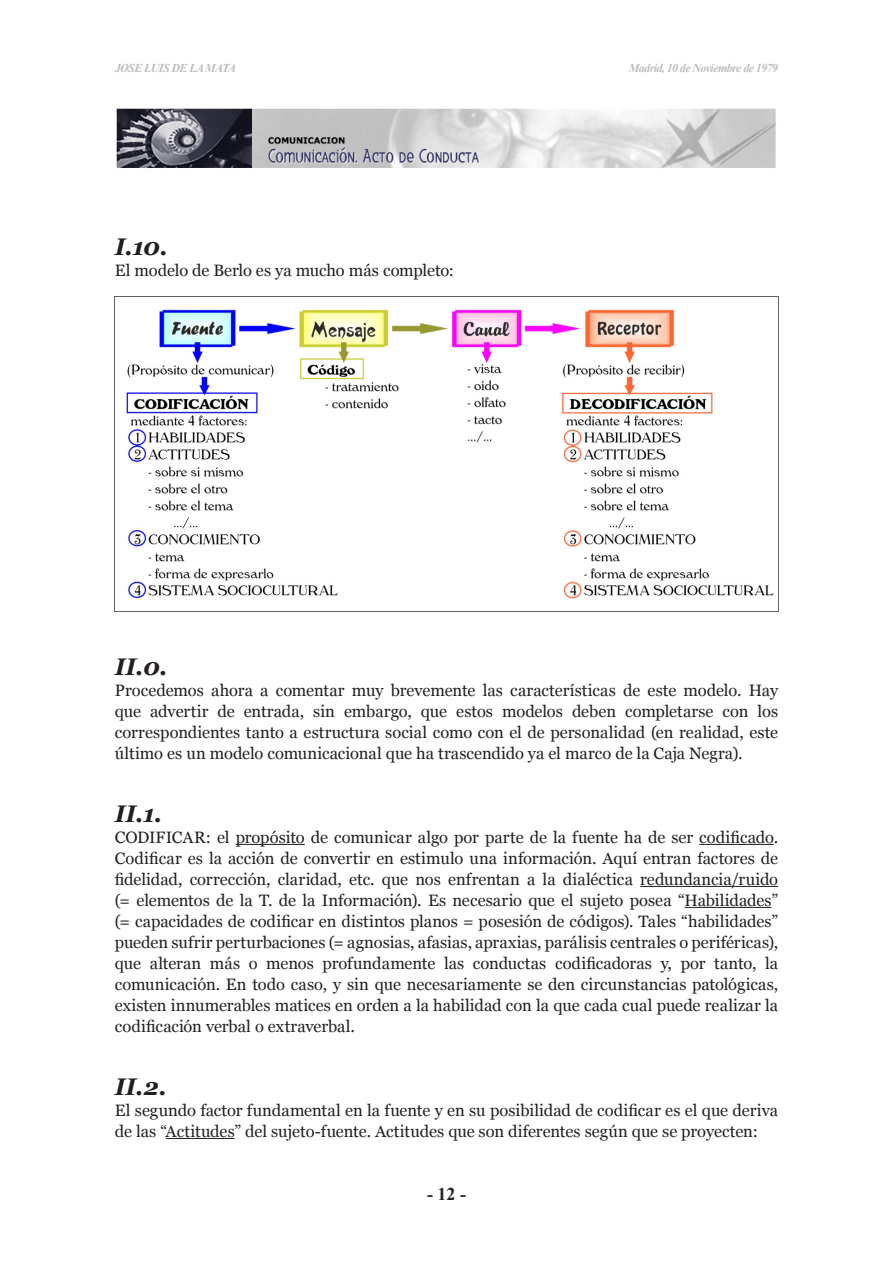
<style>
.page{position:relative;width:893px;height:1263px;background:#fff}
.page>*{position:absolute;margin:0;border:0;box-sizing:border-box;transform-origin:0 0}
.t1{font:italic 700 24px "Georgia";letter-spacing:-.005em;color:#231f20}
.t2{font:700 18px "Times New Roman";color:#231f20}
.t3{font:16.5px/21px "Georgia";color:#231f20;text-align:justify}
.t4{font:italic 700 12px "Times New Roman";letter-spacing:-.05em;color:#bcbdc0}
</style>
<div class="page">
<img style="left:116px;top:108px;width:660px;height:60px">
<hr style="left:236px;top:844px;width:69px;height:1px;background:#231f20">
<hr style="left:699px;top:844px;width:75px;height:1px;background:#231f20">
<hr style="left:640px;top:886px;width:138px;height:1px;background:#231f20">
<hr style="left:684px;top:907px;width:87px;height:1px;background:#231f20">
<hr style="left:166px;top:1138px;width:69px;height:1px;background:#231f20">
<img style="left:115px;top:309px;width:663px;height:303px">
<p class="t4" style="left:115px;top:60px;width:123px">JOSE LUIS DE LA MATA</p>
<p class="t4" style="left:629px;top:60px;width:151px">Madrid, 10 de Noviembre de 1979</p>
<h1 class="t1" style="left:115px;top:229px;width:54px">I.10.</h1>
<p class="t3" style="left:115px;top:259px;width:341px">El modelo de Berlo es ya mucho más completo:</p>
<h1 class="t1" style="left:115px;top:649px;width:54px">II.0.</h1>
<p class="t3" style="left:115px;top:679px;width:665px">Procedemos ahora a comentar muy brevemente las características de este modelo. Hay que advertir de entrada, sin embargo, que estos modelos deben completarse con los correspondientes tanto a estructura social como con el de personalidad (en realidad, este último es un modelo comunicacional que ha trascendido ya el marco de la Caja Negra).</p>
<h1 class="t1" style="left:115px;top:796px;width:49px">II.1.</h1>
<p class="t3" style="left:115px;top:826px;width:665px">CODIFICAR: el propósito de comunicar algo por parte de la fuente ha de ser codificado.<br>Codificar es la acción de convertir en estimulo una información. Aquí entran factores de fidelidad, corrección, claridad, etc. que nos enfrentan a la dialéctica redundancia/ruido (= elementos de la T. de la Información). Es necesario que el sujeto posea “Habilidades” (= capacidades de codificar en distintos planos = posesión de códigos). Tales “habilidades” pueden sufrir perturbaciones (= agnosias, afasias, apraxias, parálisis centrales o periféricas), que alteran más o menos profundamente las conductas codificadoras y, por tanto, la comunicación. En todo caso, y sin que necesariamente se den circunstancias patológicas, existen innumerables matices en orden a la habilidad con la que cada cual puede realizar la codificación verbal o extraverbal.</p>
<h1 class="t1" style="left:115px;top:1069px;width:53px">II.2.</h1>
<p class="t3" style="left:115px;top:1099px;width:665px">El segundo factor fundamental en la fuente y en su posibilidad de codificar es el que deriva de las “Actitudes” del sujeto-fuente. Actitudes que son diferentes según que se proyecten:</p>
<p class="t2" style="left:427px;top:1181px;width:40px">- 12 -</p>
</div>
